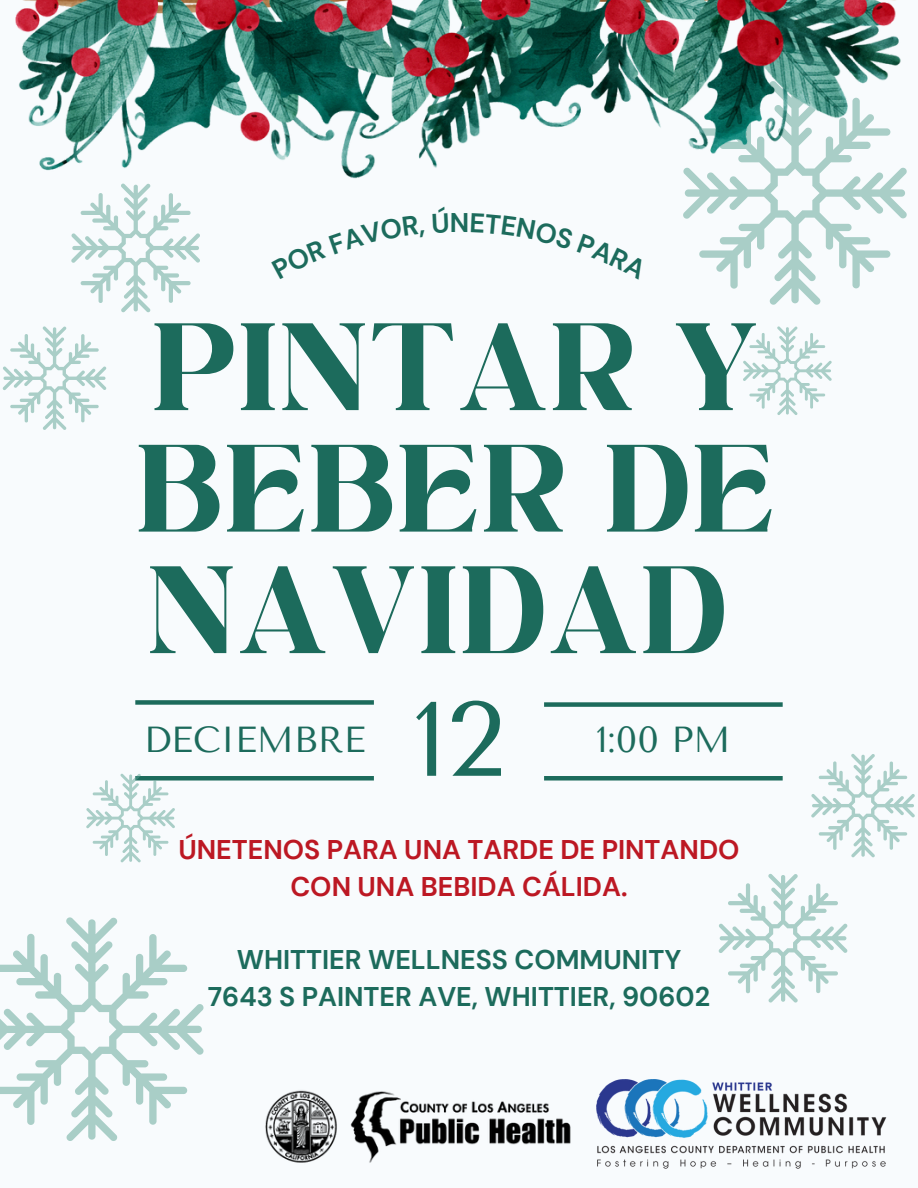
<style>
.page{position:relative;width:918px;height:1188px;background:#f8fbfd}
.page>*{position:absolute;margin:0;border:0;box-sizing:border-box;transform-origin:0 0}
.t1{font:124.05px/121.5px "Kelin Eator";color:#1c6b5c}
.t2{font:105.6px "Tenor Sans";color:#1c6b5c}
.t3{font:36.15px "Tenor Sans";color:#1c6b5c}
.t4{font:700 27px/37.2px "DM Sans";color:#1c6b5c;text-align:center}
.t5{font:700 27px/37.2px "DM Sans";color:#bc1823;text-align:center}
</style>
<div class="page">
<svg style="left:683px;top:167px;width:224px;height:138px"></svg>
<img style="left:15px;top:0;width:888px;height:196px">
<svg style="left:0;top:917px;width:204px;height:224px"></svg>
<div style="left:135px;top:776px;width:239px;height:5px;background:#1c6b5c"></div>
<div style="left:135px;top:700px;width:239px;height:5px;background:#1c6b5c"></div>
<div style="left:544px;top:702px;width:239px;height:5px;background:#1c6b5c"></div>
<div style="left:544px;top:776px;width:239px;height:5px;background:#1c6b5c"></div>
<svg style="left:719px;top:874px;width:128px;height:129px"></svg>
<svg style="left:71px;top:184px;width:129px;height:128px"></svg>
<svg style="left:86px;top:774px;width:89px;height:88px"></svg>
<svg style="left:743px;top:326px;width:89px;height:89px"></svg>
<svg style="left:3px;top:326px;width:103px;height:104px"></svg>
<svg style="left:811px;top:754px;width:104px;height:103px"></svg>
<img style="left:597px;top:1079px;width:290px;height:89px">
<img style="left:265px;top:1090px;width:306px;height:73px">
<p class="t4" style="left:450px;top:204px;width:21px">N</p>
<p class="t1" style="left:139px;top:318px;width:642px">PINTAR Y<br>BEBER DE<br>NAVIDAD</p>
<p class="t3" style="left:144px;top:719px;width:223px">DECIEMBRE</p>
<p class="t2" style="left:413px;top:679px;width:93px">12</p>
<h1 class="t3" style="left:596px;top:719px;width:136px">1:00 PM</h1>
<p class="t5" style="left:178px;top:831px;width:563px">ÚNETENOS PARA UNA TARDE DE PINTANDO<br>CON UNA BEBIDA CÁLIDA.</p>
<p class="t4" style="left:208px;top:941px;width:504px">WHITTIER WELLNESS COMMUNITY<br>7643 S PAINTER AVE, WHITTIER, 90602</p>
</div>
